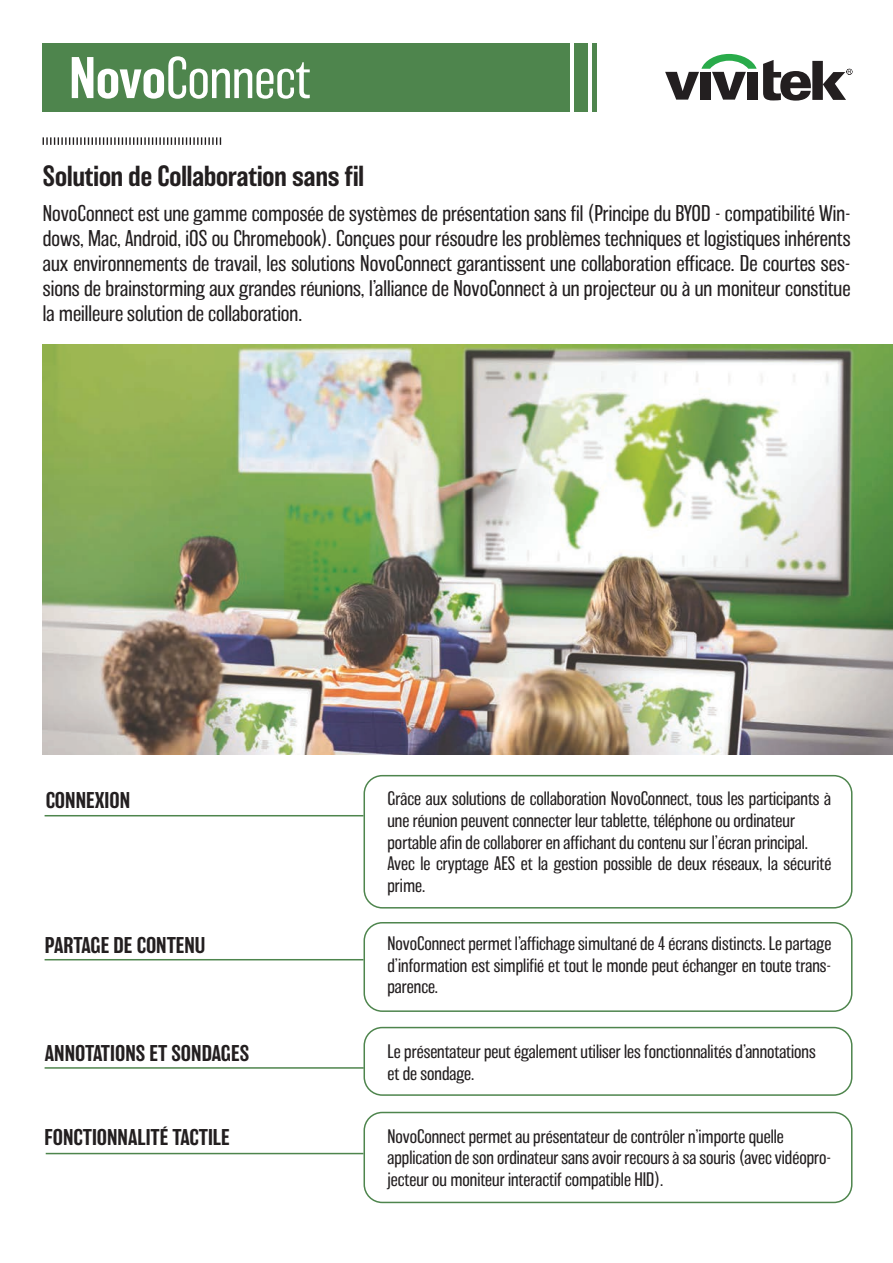
<style>
.page{position:relative;width:893px;height:1263px;background:#fff}
.page>*{position:absolute;margin:0;border:0;box-sizing:border-box;transform-origin:0 0}
.t1{font:200 54px "Balboa";color:#fff}
.Subtitle_2{font:500 27px "Balboa";color:#231f20}
.Proposal{font:200 21px/25.2px "Balboa";color:#231f20;text-align:justify}
.Subtitle_2-2{font:500 21px "Balboa";color:#231f20}
.Proposal-2{font:200 18px/21.6px "Balboa";color:#231f20}
.s1{font-weight:500}
</style>
<div class="page">
<div style="left:363px;top:922px;width:489px;height:90px;border:2px solid #4e854d;border-radius:18px"></div>
<div style="left:363px;top:1112px;width:489px;height:91px;border:2px solid #4e854d;border-radius:18px"></div>
<img style="left:43px;top:344px;width:850px;height:411px">
<div style="left:363px;top:775px;width:489px;height:133px;border:2px solid #4e854d;border-radius:18px"></div>
<div style="left:43px;top:43px;width:527px;height:69px;background:#4e854d"></div>
<div style="left:575px;top:43px;width:13px;height:69px;background:#4e854d"></div>
<hr style="left:593px;top:43px;width:4px;height:69px;background:#4e854d">
<svg style="left:43px;top:137px;width:178px;height:8px"></svg>
<hr style="left:45px;top:815px;width:318px;height:1px;background:#4e854d">
<hr style="left:45px;top:959px;width:318px;height:1px;background:#4e854d">
<hr style="left:45px;top:1067px;width:318px;height:2px;background:#4e854d">
<hr style="left:46px;top:1153px;width:317px;height:1px;background:#4e854d">
<div style="left:363px;top:1027px;width:489px;height:69px;border:2px solid #4e854d;border-radius:18px"></div>
<svg style="left:665px;top:54px;width:92px;height:46px"></svg>
<div style="left:747px;top:72px;width:11px;height:28px;background:#231f20"></div>
<svg style="left:763px;top:60px;width:89px;height:41px"></svg>
<p class="t1" style="left:69px;top:49px;width:243px"><span class="s1">Novo</span>Connect</p>
<p class="Subtitle_2" style="left:43px;top:161px;width:323px">Solution de Collaboration sans fil</p>
<p class="Proposal" style="left:43px;top:200px;width:809px">NovoConnect est une gamme composée de systèmes de présentation sans fil (Principe du BYOD - compatibilité Win&shy;dows, Mac, Android, iOS ou Chromebook). Conçues pour résoudre les problèmes techniques et logistiques inhérents aux environnements de travail, les solutions NovoConnect garantissent une collaboration efficace. De courtes ses&shy;sions de brainstorming aux grandes réunions, l’alliance de NovoConnect à un projecteur ou à un moniteur constitue la meilleure solution de collaboration.</p>
<p class="Subtitle_2-2" style="left:46px;top:788px;width:86px">CONNEXION</p>
<p class="Proposal-2" style="left:387px;top:788px;width:445px">Grâce aux solutions de collaboration NovoConnect, tous les participants à une réunion peuvent connecter leur tablette, téléphone ou ordinateur</p>
<p class="Proposal-2" style="left:387px;top:831px;width:422px">portable afin de collaborer en affichant du contenu sur l’écran principal.</p>
<p class="Proposal-2" style="left:387px;top:853px;width:445px">Avec le cryptage AES et la gestion possible de deux réseaux, la sécurité prime.</p>
<p class="Subtitle_2-2" style="left:45px;top:933px;width:162px">PARTAGE DE CONTENU</p>
<p class="Proposal-2" style="left:387px;top:933px;width:445px;text-align:justify">NovoConnect permet l’affichage simultané de 4 écrans distincts. Le partage d’information est simplifié et tout le monde peut échanger en toute trans&shy;parence.</p>
<p class="Subtitle_2-2" style="left:45px;top:1041px;width:206px">ANNOTATIONS ET SONDAGES</p>
<p class="Proposal-2" style="left:387px;top:1041px;width:430px">Le présentateur peut également utiliser les fonctionnalités d’annotations</p>
<p class="Proposal-2" style="left:387px;top:1063px;width:88px">et de sondage.</p>
<p class="Subtitle_2-2" style="left:45px;top:1125px;width:187px">FONCTIONNALITÉ TACTILE</p>
<p class="Proposal-2" style="left:387px;top:1125px;width:398px">NovoConnect permet au présentateur de contrôler n’importe quelle</p>
<p class="Proposal-2" style="left:387px;top:1147px;width:445px">application de son ordinateur sans avoir recours à sa souris (avec vidéopro&shy;jecteur ou moniteur interactif compatible HID).</p>
</div>
